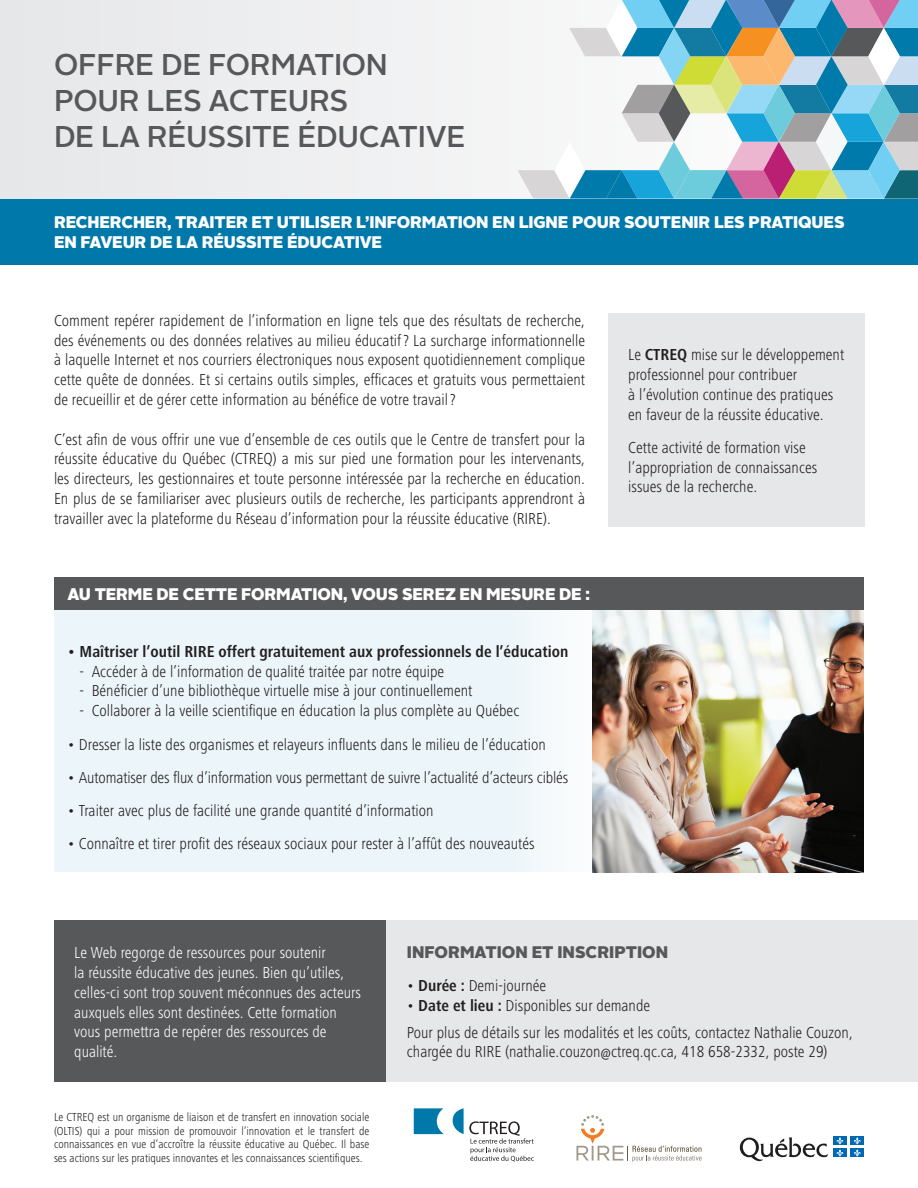
<style>
.page{position:relative;width:918px;height:1188px;background:#fff}
.page>*{position:absolute;margin:0;border:0;box-sizing:border-box;transform-origin:0 0}
.t1{font:500 30px/36px "Alright Sans";letter-spacing:-.01em;color:#57585a}
.t2{font:900 16.8px/20.1px "Alright Sans";letter-spacing:-.01em;color:#fff}
.t3{font:900 16.8px "Alright Sans";color:#57585a}
.t4{font:300 condensed 16.5px/19.8px "Frutiger Next LT";color:#231f20}
.t5{font:300 condensed 16.5px/19.8px "Frutiger Next LT";color:#fff}
.t6{font:700 condensed 16.5px "Frutiger Next LT";color:#231f20}
.t7{font:300 condensed 12px/13.5px "Frutiger Next LT";color:#231f20;text-align:justify}
.s1{font-weight:700}
</style>
<div class="page">
<div style="left:0;top:0;width:869px;height:199px;background:#edeeef"></div>
<svg style="left:518px;top:0;width:400px;height:199px"></svg>
<div style="left:54px;top:610px;width:811px;height:262px;background:#ecf5f9"></div>
<div style="left:0;top:199px;width:918px;height:66px;background:#0078aa"></div>
<div style="left:54px;top:920px;width:333px;height:162px;background:#57585a"></div>
<div style="left:387px;top:920px;width:531px;height:162px;background:#e6e7e9"></div>
<svg style="left:576px;top:1115px;width:126px;height:47px"></svg>
<svg style="left:740px;top:1137px;width:88px;height:24px"></svg>
<div style="left:833px;top:1137px;width:14px;height:8px;background:#0168b3"></div>
<div style="left:851px;top:1137px;width:13px;height:8px;background:#0168b3"></div>
<div style="left:833px;top:1149px;width:14px;height:8px;background:#0168b3"></div>
<svg style="left:836px;top:1137px;width:8px;height:20px"></svg>
<div style="left:851px;top:1149px;width:13px;height:8px;background:#0168b3"></div>
<svg style="left:854px;top:1137px;width:7px;height:20px"></svg>
<div style="left:608px;top:313px;width:257px;height:214px;background:#e6e7e9"></div>
<div style="left:54px;top:578px;width:810px;height:32px;background:#57585a"></div>
<img style="left:593px;top:610px;width:271px;height:262px">
<svg style="left:414px;top:1108px;width:120px;height:54px"></svg>
<h1 class="t1" style="left:54px;top:47px;width:413px">OFFRE DE FORMATION<br>POUR LES ACTEURS<br>DE LA RÉUSSITE ÉDUCATIVE</h1>
<p class="t2" style="left:54px;top:212px;width:792px">RECHERCHER, TRAITER ET UTILISER L’INFORMATION EN LIGNE POUR SOUTENIR LES PRATIQUES<br>EN FAVEUR DE LA RÉUSSITE ÉDUCATIVE</p>
<p class="t4" style="left:54px;top:311px;width:533px;text-align:justify">Comment repérer rapidement de l’information en ligne tels que des résultats de recherche, des événements ou des données relatives au milieu éducatif? La surcharge informationnelle à laquelle Internet et nos courriers électroniques nous exposent quotidiennement complique cette quête de données. Et si certains outils simples, efficaces et gratuits vous permettaient de recueillir et de gérer cette information au bénéfice de votre travail?</p>
<p class="t4" style="left:54px;top:429px;width:533px;text-align:justify">C’est afin de vous offrir une vue d’ensemble de ces outils que le Centre de transfert pour la réussite éducative du Québec (CTREQ) a mis sur pied une formation pour les intervenants, les directeurs, les gestionnaires et toute personne intéressée par la recherche en éducation.<br>En plus de se familiariser avec plusieurs outils de recherche, les participants apprendront à travailler avec la plateforme du Réseau d’information pour la réussite éducative (RIRE).</p>
<p class="t2" style="left:68px;top:585px;width:524px">AU TERME DE CETTE FORMATION, VOUS SEREZ EN MESURE DE :</p>
<p class="t6" style="left:68px;top:642px;width:503px">• Maîtriser l’outil RIRE offert gratuitement aux professionnels de l’éducation</p>
<p class="t4" style="left:80px;top:661px;width:366px">- Accéder à de l’information de qualité traitée par notre équipe</p>
<p class="t4" style="left:80px;top:681px;width:394px">- Bénéficier d’une bibliothèque virtuelle mise à jour continuellement</p>
<p class="t4" style="left:80px;top:701px;width:441px">- Collaborer à la veille scientifique en éducation la plus complète au Québec</p>
<p class="t4" style="left:68px;top:734px;width:480px">• Dresser la liste des organismes et relayeurs influents dans le milieu de l’éducation</p>
<p class="t4" style="left:68px;top:768px;width:502px">• Automatiser des flux d’information vous permettant de suivre l’actualité d’acteurs ciblés</p>
<p class="t4" style="left:68px;top:801px;width:368px">• Traiter avec plus de facilité une grande quantité d’information</p>
<p class="t4" style="left:68px;top:834px;width:469px">• Connaître et tirer profit des réseaux sociaux pour rester à l’affût des nouveautés</p>
<p class="t4" style="left:628px;top:345px;width:218px">Le <span class="s1">CTREQ</span> mise sur le développement professionnel pour contribuer<br>à l’évolution continue des pratiques en faveur de la réussite éducative.</p>
<p class="t4" style="left:628px;top:438px;width:191px">Cette activité de formation vise l’appropriation de connaissances issues de la recherche.</p>
<p class="t5" style="left:74px;top:943px;width:288px">Le Web regorge de ressources pour soutenir<br>la réussite éducative des jeunes. Bien qu’utiles, celles-ci sont trop souvent méconnues des acteurs auxquels elles sont destinées. Cette formation vous permettra de repérer des ressources de qualité.</p>
<p class="t7" style="left:54px;top:1110px;width:317px">Le CTREQ est un organisme de liaison et de transfert en innovation sociale (OLTIS) qui a pour mission de promouvoir l’innovation et le transfert de connaissances en vue d’accroître la réussite éducative au Québec. Il base ses actions sur les pratiques innovantes et les connaissances scientifiques.</p>
<p class="t3" style="left:407px;top:940px;width:263px">INFORMATION ET INSCRIPTION</p>
<p class="t4" style="left:407px;top:976px;width:141px">• <span class="s1">Durée :</span> Demi-journée</p>
<p class="t4" style="left:407px;top:992px;width:447px;line-height:26.5px">• <span class="s1">Date et lieu :</span> Disponibles sur demande<br>Pour plus de détails sur les modalités et les coûts, contactez Nathalie Couzon,</p>
<p class="t4" style="left:407px;top:1042px;width:422px">chargée du RIRE (nathalie.couzon@ctreq.qc.ca, 418 658-2332, poste 29)</p>
</div>
